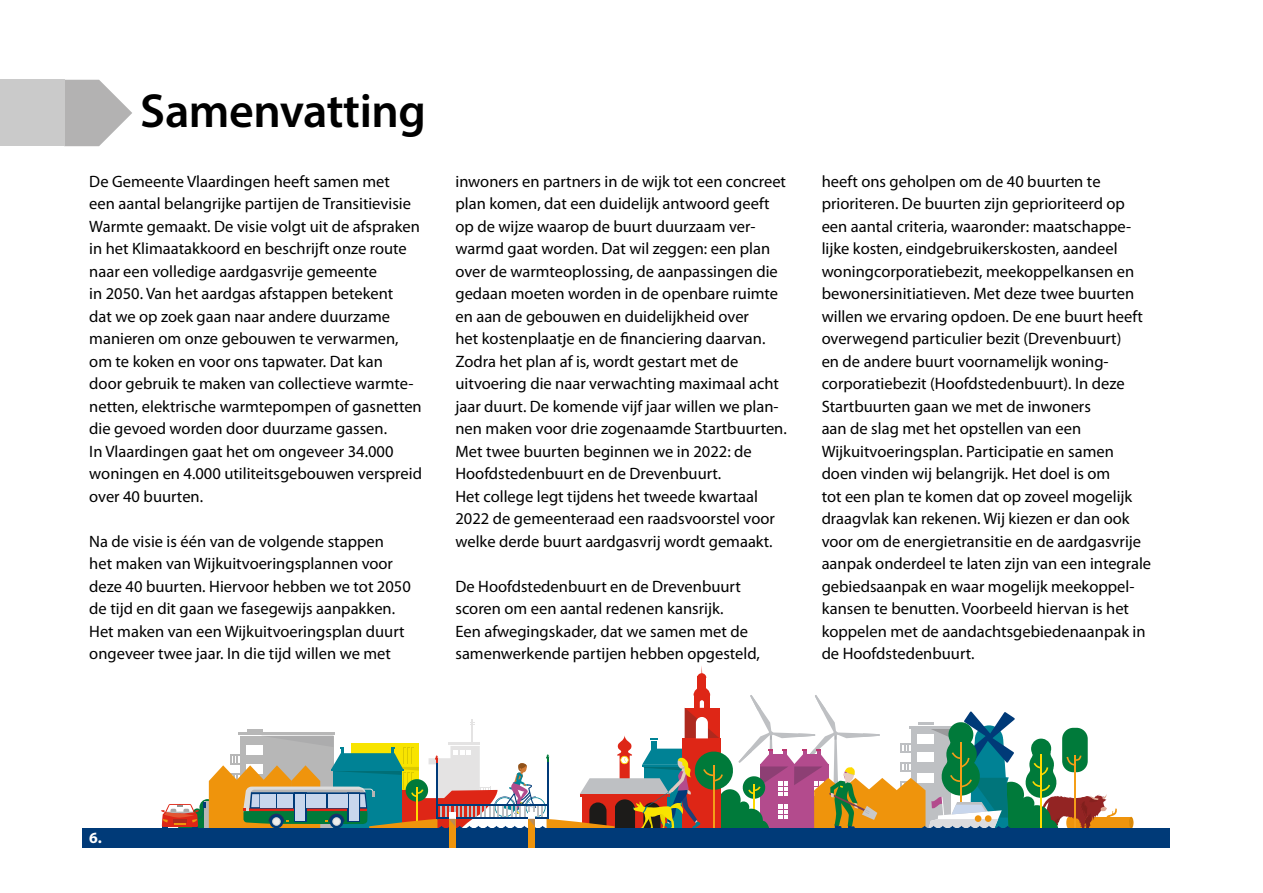
<style>
.page{position:relative;width:1263px;height:893px;background:#fff}
.page>*{position:absolute;margin:0;border:0;box-sizing:border-box;transform-origin:0 0}
.H2_-_Hoofdstuk{font:600 48px "Myriad Pro";letter-spacing:-.01em;color:#000}
.P_-_bodytekst{font:16.5px/22.5px "Myriad Pro";color:#000}
.t1{font:700 15.6px "Myriad Pro";color:#fff}
</style>
<div class="page">
<div style="left:1069px;top:817px;width:62px;height:12px;background:#ef940c"></div>
<hr style="left:1129px;top:817px;width:4px;height:12px;background:#e5900d;border-radius:50%">
<hr style="left:1129px;top:817px;width:4px;height:11px;background:#dd8a08;border-radius:50%">
<div style="left:697px;top:677px;width:9px;height:12px;background:#de2616"></div>
<svg style="left:697px;top:666px;width:9px;height:11px"></svg>
<div style="left:83px;top:828px;width:1086px;height:20px;background:#003a78"></div>
<div style="left:528px;top:812px;width:7px;height:36px;background:#ef940c"></div>
<div style="left:449px;top:812px;width:6px;height:36px;background:#ef940c"></div>
<svg style="left:161px;top:688px;width:956px;height:157px"></svg>
<svg style="left:64px;top:80px;width:68px;height:66px"></svg>
<div style="left:0;top:80px;width:64px;height:66px;background:#cacaca"></div>
<h2 class="H2_-_Hoofdstuk" style="left:140px;top:80px;width:287px">Samenvatting</h2>
<p class="P_-_bodytekst" style="left:89px;top:170px;width:334px">De Gemeente Vlaardingen heeft samen met<br>een aantal belangrijke partijen de Transitievisie Warmte gemaakt. De visie volgt uit de afspraken in het Klimaatakkoord en beschrijft onze route naar een volledige aardgasvrije gemeente<br>in 2050. Van het aardgas afstappen betekent<br>dat we op zoek gaan naar andere duurzame manieren om onze gebouwen te verwarmen, om te koken en voor ons tapwater. Dat kan<br>door gebruik te maken van collectieve warmte&shy;netten, elektrische warmtepompen of gasnetten die gevoed worden door duurzame gassen.<br>In Vlaardingen gaat het om ongeveer 34.000 woningen en 4.000 utiliteitsgebouwen verspreid over 40 buurten.</p>
<p class="P_-_bodytekst" style="left:89px;top:530px;width:323px">Na de visie is één van de volgende stappen het maken van Wijkuitvoeringsplannen voor deze 40 buurten. Hiervoor hebben we tot 2050 de tijd en dit gaan we fasegewijs aanpakken.<br>Het maken van een Wijkuitvoeringsplan duurt ongeveer twee jaar. In die tijd willen we met</p>
<p class="P_-_bodytekst" style="left:455px;top:170px;width:333px">inwoners en partners in de wijk tot een concreet plan komen, dat een duidelijk antwoord geeft op de wijze waarop de buurt duurzaam ver&shy;warmd gaat worden. Dat wil zeggen: een plan over de warmteoplossing, de aanpassingen die gedaan moeten worden in de openbare ruimte en aan de gebouwen en duidelijkheid over<br>het kostenplaatje en de financiering daarvan.<br>Zodra het plan af is, wordt gestart met de uitvoering die naar verwachting maximaal acht jaar duurt. De komende vijf jaar willen we plan&shy;nen maken voor drie zogenaamde Startbuurten.<br>Met twee buurten beginnen we in 2022: de Hoofdstedenbuurt en de Drevenbuurt.<br>Het college legt tijdens het tweede kwartaal 2022 de gemeenteraad een raadsvoorstel voor welke derde buurt aardgasvrij wordt gemaakt.</p>
<p class="P_-_bodytekst" style="left:455px;top:575px;width:306px">De Hoofdstedenbuurt en de Drevenbuurt scoren om een aantal redenen kansrijk.<br>Een afwegingskader, dat we samen met de samenwerkende partijen hebben opgesteld,</p>
<p class="P_-_bodytekst" style="left:822px;top:170px;width:331px">heeft ons geholpen om de 40 buurten te prioriteren. De buurten zijn geprioriteerd op een aantal criteria, waaronder: maatschappe&shy;lijke kosten, eindgebruikerskosten, aandeel woningcorporatiebezit, meekoppelkansen en bewonersinitiatieven. Met deze twee buurten willen we ervaring opdoen. De ene buurt heeft overwegend particulier bezit (Drevenbuurt)<br>en de andere buurt voornamelijk woning&shy;corporatiebezit (Hoofdstedenbuurt). In deze Startbuurten gaan we met de inwoners<br>aan de slag met het opstellen van een Wijkuitvoeringsplan. Participatie en samen doen vinden wij belangrijk. Het doel is om<br>tot een plan te komen dat op zoveel mogelijk draagvlak kan rekenen. Wij kiezen er dan ook voor om de energietransitie en de aardgasvrije aanpak onderdeel te laten zijn van een integrale gebiedsaanpak en waar mogelijk meekoppel&shy;kansen te benutten. Voorbeeld hiervan is het koppelen met de aandachtsgebiedenaanpak in de Hoofdstedenbuurt.</p>
<p class="t1" style="left:89px;top:828px;width:14px">6.</p>
</div>
